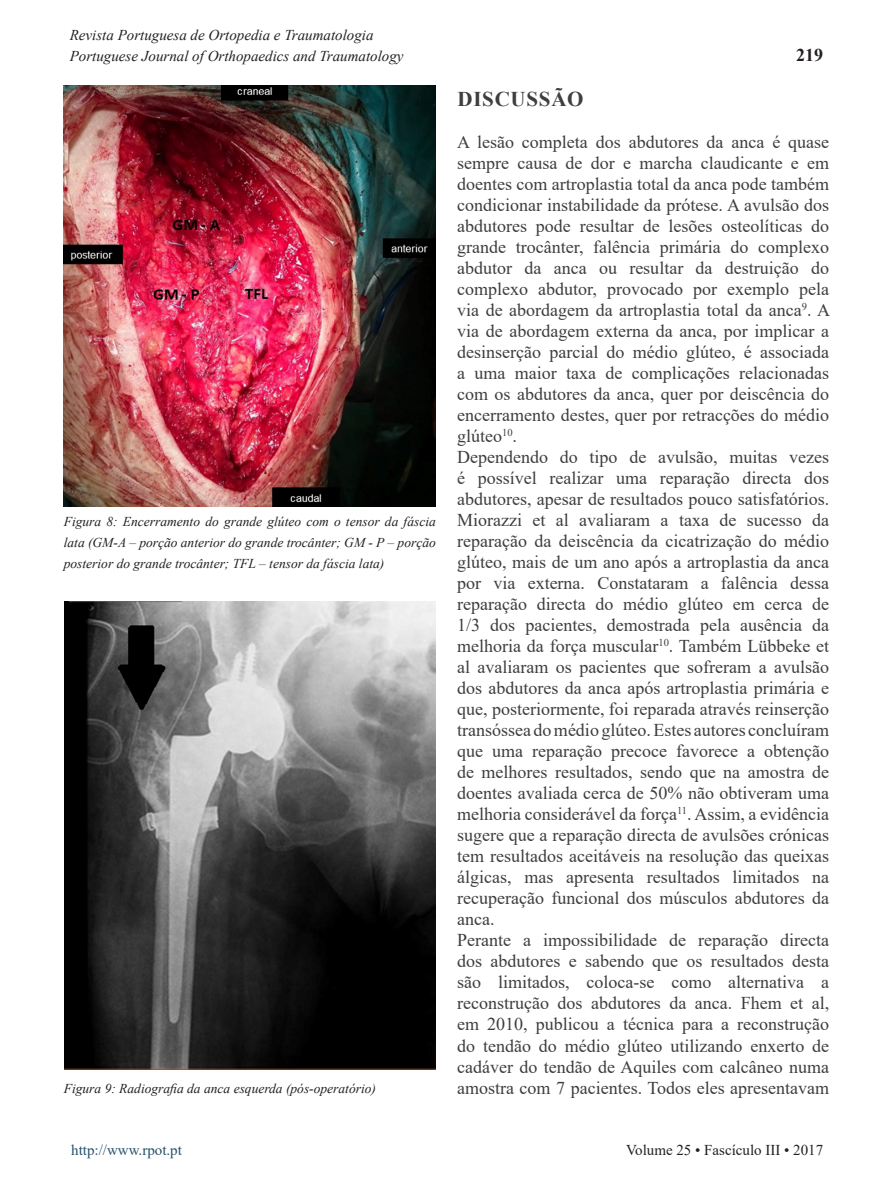
<style>
.page{position:relative;width:893px;height:1191px;background:#fff}
.page>*{position:absolute;margin:0;border:0;box-sizing:border-box;transform-origin:0 0}
.t1{font:700 21px "Times New Roman";letter-spacing:.035em;color:#3e3e3f}
.t2{font:18px/21px "Times New Roman";color:#3e3e3f}
.t3{font:700 18px "Times New Roman";color:#231f20}
.t4{font:italic 15px/21px "Times New Roman";color:#231f20}
.t5{font:15px "Times New Roman";color:#231f20}
.t6{font:15px "Times New Roman";color:#27516b}
.t7{font:italic 13.5px/21px "Times New Roman";color:#231f20;text-align:justify}
</style>
<div class="page">
<img style="left:64px;top:85px;width:372px;height:422px">
<img style="left:64px;top:602px;width:372px;height:467px">
<p class="t4" style="left:70px;top:24px;width:335px">Revista Portuguesa de Ortopedia e Traumatologia<br>Portuguese Journal of Orthopaedics and Traumatology</p>
<p class="t7" style="left:64px;top:511px;width:374px">Figura 8: Encerramento do grande glúteo com o tensor da fáscia lata (GM-A – porção anterior do grande trocânter; GM - P – porção posterior do grande trocânter; TFL – tensor da fáscia lata)</p>
<p class="t7" style="left:64px;top:1078px;width:314px">Figura 9: Radiografia da anca esquerda (pós-operatório)</p>
<p class="t3" style="left:796px;top:42px;width:28px">219</p>
<p class="t1" style="left:457px;top:84px;width:128px">DISCUSSÃO</p>
<p class="t2" style="left:457px;top:131px;width:375px">A lesão completa dos abdutores da anca é quase sempre causa de dor e marcha claudicante e em doentes com artroplastia total da anca pode também condicionar instabilidade da prótese. A avulsão dos abdutores pode resultar de lesões osteolíticas do grande trocânter, falência primária do complexo abdutor da anca ou resultar da destruição do complexo abdutor, provocado por exemplo pela via de abordagem da artroplastia total da anca<sup>9</sup>. A via de abordagem externa da anca, por implicar a desinserção parcial do médio glúteo, é associada a uma maior taxa de complicações relacionadas com os abdutores da anca, quer por deiscência do encerramento destes, quer por retracções do médio glúteo<sup>10</sup>.<br>Dependendo do tipo de avulsão, muitas vezes é possível realizar uma reparação directa dos abdutores, apesar de resultados pouco satisfatórios.<br>Miorazzi et al avaliaram a taxa de sucesso da reparação da deiscência da cicatrização do médio glúteo, mais de um ano após a artroplastia da anca por via externa. Constataram a falência dessa reparação directa do médio glúteo em cerca de 1/3 dos pacientes, demostrada pela ausência da melhoria da força muscular<sup>10</sup>. Também Lübbeke et al avaliaram os pacientes que sofreram a avulsão dos abdutores da anca após artroplastia primária e que, posteriormente, foi reparada através reinserção transóssea do médio glúteo. Estes autores concluíram que uma reparação precoce favorece a obtenção de melhores resultados, sendo que na amostra de doentes avaliada cerca de 50% não obtiveram uma melhoria considerável da força<sup>11</sup>. Assim, a evidência sugere que a reparação directa de avulsões crónicas tem resultados aceitáveis na resolução das queixas álgicas, mas apresenta resultados limitados na recuperação funcional dos músculos abdutores da anca.<br>Perante a impossibilidade de reparação directa dos abdutores e sabendo que os resultados desta são limitados, coloca-se como alternativa a reconstrução dos abdutores da anca. Fhem et al, em 2010, publicou a técnica para a reconstrução do tendão do médio glúteo utilizando enxerto de cadáver do tendão de Aquiles com calcâneo numa amostra com 7 pacientes. Todos eles apresentavam</p>
<p class="t6" style="left:71px;top:1139px;width:112px">http://www.rpot.pt</p>
<p class="t5" style="left:626px;top:1139px;width:198px">Volume 25 • Fascículo III • 2017</p>
</div>
